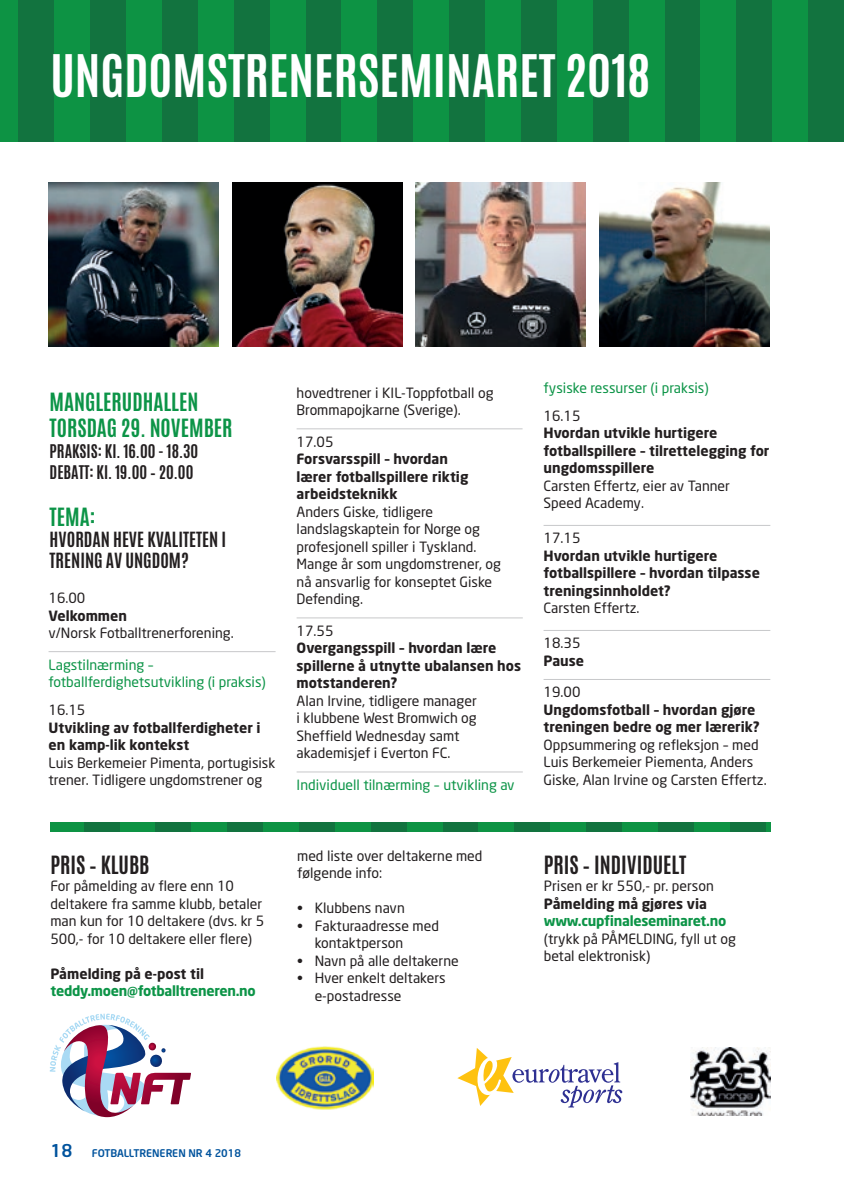
<style>
.page{position:relative;width:844px;height:1191px;background:#fff}
.page>*{position:absolute;margin:0;border:0;box-sizing:border-box;transform-origin:0 0}
.t1{font:700 49px "Antonio";color:#fff}
.t2{font:700 21px/26.2px "Antonio";color:#0c9447}
.t3{font:700 21px "Antonio";color:#231f20}
.t4{font:700 17.5px/21px "Antonio";color:#231f20}
.t5{font:700 15.75px/21px "Antonio";color:#231f20}
.t6{font:14px/17.5px "Neo Sans";color:#231f20}
.t7{font:700 14px/17.5px "Neo Sans";color:#231f20}
.t8{font:14px/17.5px "Neo Sans";color:#0c9447}
.t9{font:700 14px "Neo Sans";letter-spacing:-.02em;color:#0c9447}
.t10{font:500 10.5px "Neo Sans";color:#01539d}
.s1{font-size:17.5px}
</style>
<div class="page">
<hr style="left:843px;top:0;width:1px;height:142px;background:#0d9344">
<div style="left:0;top:0;width:18px;height:142px;background:#0d9344"></div>
<div style="left:18px;top:0;width:36px;height:142px;background:#12733f"></div>
<div style="left:54px;top:0;width:36px;height:142px;background:#0d9344"></div>
<div style="left:90px;top:0;width:36px;height:142px;background:#12733f"></div>
<div style="left:126px;top:0;width:36px;height:142px;background:#0d9344"></div>
<div style="left:162px;top:0;width:36px;height:142px;background:#12733f"></div>
<div style="left:198px;top:0;width:36px;height:142px;background:#0d9344"></div>
<div style="left:234px;top:0;width:35px;height:142px;background:#12733f"></div>
<div style="left:269px;top:0;width:36px;height:142px;background:#0d9344"></div>
<div style="left:305px;top:0;width:36px;height:142px;background:#12733f"></div>
<div style="left:341px;top:0;width:36px;height:142px;background:#0d9344"></div>
<div style="left:377px;top:0;width:36px;height:142px;background:#12733f"></div>
<div style="left:413px;top:0;width:36px;height:142px;background:#0d9344"></div>
<div style="left:449px;top:0;width:36px;height:142px;background:#12733f"></div>
<div style="left:485px;top:0;width:35px;height:142px;background:#0d9344"></div>
<div style="left:520px;top:0;width:36px;height:142px;background:#12733f"></div>
<div style="left:556px;top:0;width:36px;height:142px;background:#0d9344"></div>
<div style="left:592px;top:0;width:36px;height:142px;background:#12733f"></div>
<div style="left:628px;top:0;width:36px;height:142px;background:#0d9344"></div>
<div style="left:664px;top:0;width:36px;height:142px;background:#12733f"></div>
<div style="left:700px;top:0;width:36px;height:142px;background:#0d9344"></div>
<div style="left:736px;top:0;width:36px;height:142px;background:#12733f"></div>
<div style="left:772px;top:0;width:35px;height:142px;background:#0d9344"></div>
<div style="left:807px;top:0;width:36px;height:142px;background:#12733f"></div>
<hr style="left:49px;top:651px;width:226px;height:1px;background:#c7c8ca">
<hr style="left:296px;top:428px;width:226px;height:1px;background:#c7c8ca">
<hr style="left:296px;top:617px;width:226px;height:1px;background:#c7c8ca">
<hr style="left:296px;top:771px;width:226px;height:1px;background:#c7c8ca">
<svg style="left:50px;top:1013px;width:141px;height:104px"></svg>
<div style="left:50px;top:822px;width:34px;height:9px;background:#0d9344"></div>
<div style="left:84px;top:822px;width:36px;height:9px;background:#12733f"></div>
<div style="left:119px;top:822px;width:36px;height:9px;background:#0d9344"></div>
<div style="left:155px;top:822px;width:36px;height:9px;background:#12733f"></div>
<div style="left:191px;top:822px;width:36px;height:9px;background:#0d9344"></div>
<div style="left:227px;top:822px;width:36px;height:9px;background:#12733f"></div>
<div style="left:263px;top:822px;width:36px;height:9px;background:#0d9344"></div>
<div style="left:299px;top:822px;width:36px;height:9px;background:#12733f"></div>
<div style="left:335px;top:822px;width:36px;height:9px;background:#0d9344"></div>
<div style="left:371px;top:822px;width:35px;height:9px;background:#12733f"></div>
<div style="left:406px;top:822px;width:36px;height:9px;background:#0d9344"></div>
<div style="left:442px;top:822px;width:36px;height:9px;background:#12733f"></div>
<div style="left:478px;top:822px;width:36px;height:9px;background:#0d9344"></div>
<div style="left:514px;top:822px;width:36px;height:9px;background:#12733f"></div>
<div style="left:550px;top:822px;width:36px;height:9px;background:#0d9344"></div>
<div style="left:586px;top:822px;width:36px;height:9px;background:#12733f"></div>
<div style="left:622px;top:822px;width:36px;height:9px;background:#0d9344"></div>
<div style="left:658px;top:822px;width:35px;height:9px;background:#12733f"></div>
<div style="left:693px;top:822px;width:36px;height:9px;background:#0d9344"></div>
<div style="left:729px;top:822px;width:36px;height:9px;background:#12733f"></div>
<div style="left:765px;top:822px;width:5px;height:9px;background:#0d9344"></div>
<img style="left:276px;top:1046px;width:97px;height:64px">
<svg style="left:457px;top:1048px;width:165px;height:59px"></svg>
<img style="left:690px;top:1047px;width:80px;height:69px">
<hr style="left:543px;top:525px;width:227px;height:1px;background:#c7c8ca">
<hr style="left:543px;top:630px;width:227px;height:1px;background:#c7c8ca">
<hr style="left:543px;top:679px;width:227px;height:1px;background:#c7c8ca">
<img style="left:48px;top:182px;width:170px;height:164px">
<img style="left:232px;top:182px;width:170px;height:164px">
<img style="left:415px;top:182px;width:170px;height:164px">
<img style="left:599px;top:182px;width:170px;height:164px">
<h1 class="t1" style="left:50px;top:39px;width:601px">UNGDOMSTRENERSEMINARET 2018</h1>
<h2 class="t2" style="left:50px;top:389px;width:184px">MANGLERUDHALLEN<br>TORSDAG 29. NOVEMBER</h2>
<p class="t5" style="left:50px;top:441px;width:150px">PRAKSIS: Kl. 16.00 - 18.30<br>DEBATT: Kl. 19.00 – 20.00</p>
<h2 class="t2" style="left:50px;top:504px;width:47px">TEMA:</h2>
<p class="t4" style="left:50px;top:529px;width:178px">HVORDAN HEVE KVALITETEN I<br>TRENING AV UNGDOM?</p>
<p class="t6" style="left:49px;top:589px;width:38px">16.00</p>
<p class="t7" style="left:49px;top:606px;width:80px">Velkommen</p>
<p class="t6" style="left:49px;top:624px;width:187px">v/Norsk Fotballtrenerforening.</p>
<p class="t8" style="left:49px;top:655px;width:219px">Lagstilnærming – fotballferdighetsutvikling (i praksis)</p>
<p class="t6" style="left:49px;top:701px;width:38px">16.15</p>
<p class="t7" style="left:49px;top:718px;width:213px">Utvikling av fotballferdigheter i en kamp-lik kontekst</p>
<p class="t6" style="left:49px;top:753px;width:228px">Luis Berkemeier Pimenta, portugisisk trener. Tidligere ungdomstrener og</p>
<p class="t6" style="left:296px;top:384px;width:198px">hovedtrener i KIL-Toppfotball og<br>Brommapojkarne (Sverige).</p>
<p class="t6" style="left:296px;top:433px;width:38px">17.05</p>
<p class="t7" style="left:296px;top:450px;width:173px">Forsvarsspill – hvordan lærer fotballspillere riktig arbeidsteknikk</p>
<p class="t6" style="left:296px;top:503px;width:206px">Anders Giske, tidligere landslagskaptein for Norge og profesjonell spiller i Tyskland.<br>Mange år som ungdomstrener, og nå ansvarlig for konseptet Giske<br>Defending.</p>
<p class="t6" style="left:296px;top:622px;width:38px">17.55</p>
<p class="t7" style="left:296px;top:639px;width:226px">Overgangsspill – hvordan lære spillerne å utnytte ubalansen hos motstanderen?</p>
<p class="t6" style="left:296px;top:692px;width:182px">Alan Irvine, tidligere manager i klubbene West Bromwich og<br>Sheffield Wednesday samt akademisjef i Everton FC.</p>
<p class="t8" style="left:296px;top:776px;width:219px">Individuell tilnærming – utvikling av</p>
<h2 class="t3" style="left:50px;top:849px;width:100px">PRIS – KLUBB</h2>
<p class="t6" style="left:50px;top:877px;width:215px">For påmelding av flere enn 10 deltakere fra samme klubb, betaler man kun for 10 deltakere (dvs. kr 5<br>500,- for 10 deltakere eller flere)</p>
<p class="t7" style="left:50px;top:964px;width:155px">Påmelding på e-post til</p>
<p class="t9" style="left:50px;top:982px;width:207px">teddy.moen@fotballtreneren.no</p>
<p class="t6" style="left:297px;top:846px;width:187px">med liste over deltakerne med følgende info:</p>
<p class="t6" style="left:297px;top:899px;width:109px">• Klubbens navn</p>
<p class="t6" style="left:314px;top:916px;width:126px;text-indent:-18px">• Fakturaadresse med kontaktperson</p>
<p class="t6" style="left:297px;top:951px;width:163px">• Navn på alle deltakerne</p>
<p class="t6" style="left:314px;top:969px;width:132px;text-indent:-18px">• Hver enkelt deltakers e-postadresse</p>
<p class="t8" style="left:543px;top:379px;width:167px">fysiske ressurser (i praksis)</p>
<p class="t6" style="left:543px;top:407px;width:38px">16.15</p>
<p class="t7" style="left:543px;top:424px;width:227px">Hvordan utvikle hurtigere fotballspillere – tilrettelegging for ungdomsspillere</p>
<p class="t6" style="left:543px;top:477px;width:188px">Carsten Effertz, eier av Tanner<br>Speed Academy.</p>
<p class="t6" style="left:543px;top:529px;width:38px">17.15</p>
<p class="t7" style="left:543px;top:546px;width:218px">Hvordan utvikle hurtigere fotballspillere – hvordan tilpasse treningsinnholdet?</p>
<p class="t6" style="left:543px;top:599px;width:97px">Carsten Effertz.</p>
<p class="t6" style="left:543px;top:634px;width:38px">18.35</p>
<p class="t7" style="left:543px;top:651px;width:42px">Pause</p>
<p class="t6" style="left:543px;top:683px;width:38px">19.00</p>
<p class="t7" style="left:543px;top:700px;width:218px">Ungdomsfotball – hvordan gjøre treningen bedre og mer lærerik?</p>
<p class="t6" style="left:543px;top:736px;width:224px">Oppsummering og refleksjon – med<br>Luis Berkemeier Piementa, Anders<br>Giske, Alan Irvine og Carsten Effertz.</p>
<h2 class="t3" style="left:543px;top:849px;width:144px">PRIS – INDIVIDUELT</h2>
<p class="t6" style="left:543px;top:877px;width:171px">Prisen er kr 550,- pr. person</p>
<p class="t7" style="left:543px;top:894px;width:164px">Påmelding må gjøres via</p>
<p class="t9" style="left:543px;top:912px;width:184px">www.cupfinaleseminaret.no</p>
<p class="t6" style="left:543px;top:929px;width:193px">(trykk på PÅMELDING, fyll ut og betal elektronisk)</p>
<p class="t10" style="left:50px;top:1146px;width:192px"><span class="s1">18</span> FOTBALLTRENEREN NR 4 2018</p>
</div>
